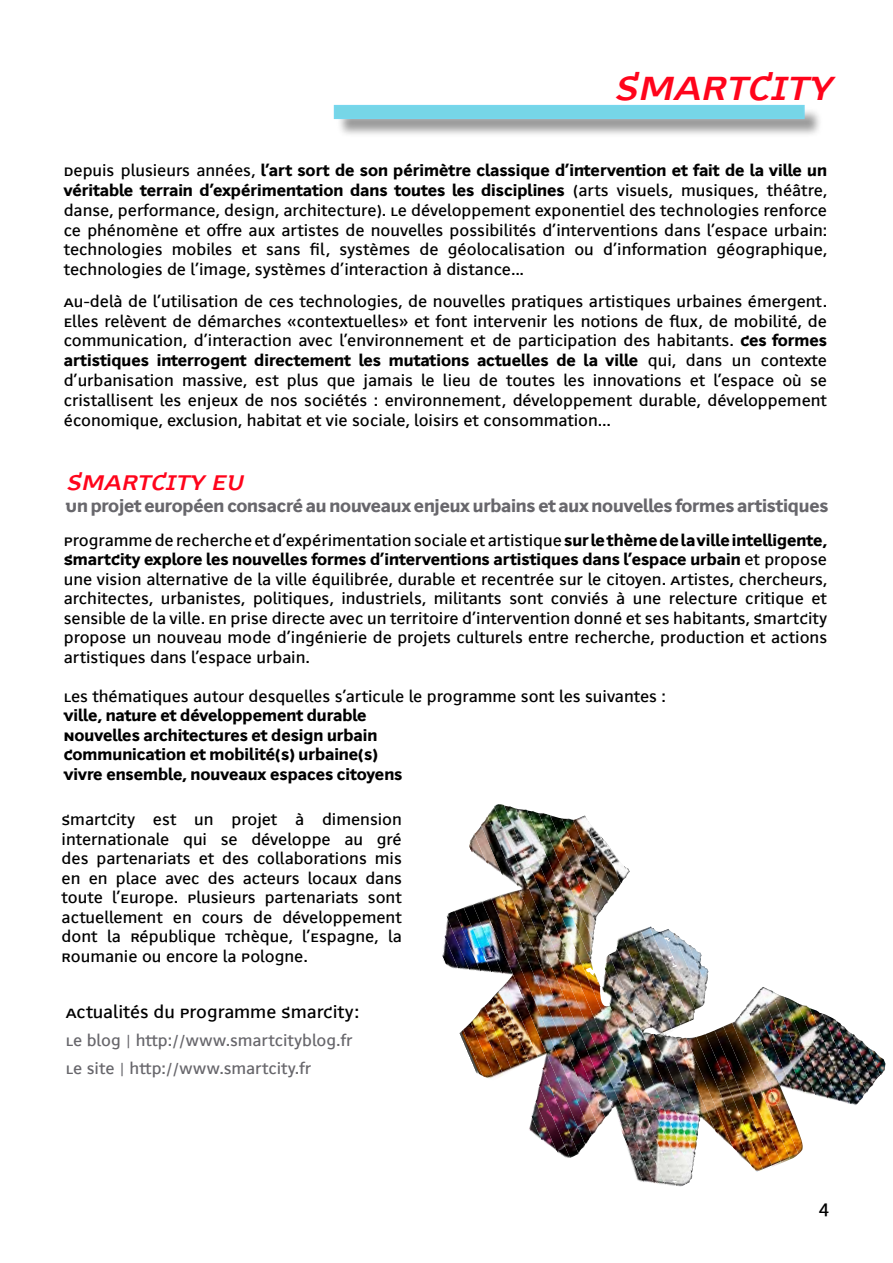
<style>
.page{position:relative;width:893px;height:1263px;background:#fff}
.page>*{position:absolute;margin:0;border:0;box-sizing:border-box;transform-origin:0 0}
.t1{font:italic 500 45px "Amb Newut Classic";color:#ff041b}
.t2{font:italic 500 28.5px "Amb Newut Classic";color:#ff041b}
.t3{font:800 18px "Amb Newut Classic";letter-spacing:-.01em;color:#68676c}
.t4{font:500 18px "Amb Newut Classic";color:#000}
.t5{font:500 16.5px/19.5px "Amb Newut Classic";color:#000;text-align:justify}
.t6{font:800 16.5px/19.5px "Amb Newut Classic";color:#000}
.t7{font:500 16.5px/28.3px "Amb Newut Classic";color:#68676c}
.s1{font-weight:800}
</style>
<div class="page">
<div style="left:336px;top:107px;width:487px;height:31px;background:#000;opacity:.75"></div>
<div style="left:334px;top:105px;width:471px;height:14px;background:#76d6e7"></div>
<img style="left:880px;top:1057px;width:5px;height:18px">
<img style="left:873px;top:1050px;width:7px;height:34px">
<img style="left:866px;top:1045px;width:7px;height:48px">
<img style="left:860px;top:1040px;width:6px;height:61px">
<img style="left:850px;top:1032px;width:10px;height:73px">
<img style="left:838px;top:1022px;width:12px;height:82px">
<img style="left:827px;top:1015px;width:11px;height:86px">
<img style="left:815px;top:1010px;width:12px;height:88px">
<img style="left:804px;top:1005px;width:11px;height:90px">
<img style="left:795px;top:1001px;width:9px;height:92px">
<img style="left:790px;top:1007px;width:13px;height:147px">
<img style="left:790px;top:1015px;width:8px;height:144px">
<img style="left:781px;top:995px;width:9px;height:168px">
<img style="left:772px;top:991px;width:9px;height:176px">
<img style="left:763px;top:987px;width:9px;height:182px">
<img style="left:751px;top:987px;width:12px;height:185px">
<img style="left:733px;top:1000px;width:18px;height:165px">
<img style="left:715px;top:1022px;width:18px;height:125px">
<img style="left:700px;top:952px;width:15px;height:179px">
<img style="left:695px;top:949px;width:3px;height:206px">
<img style="left:686px;top:943px;width:6px;height:241px">
<img style="left:676px;top:935px;width:10px;height:252px">
<img style="left:665px;top:929px;width:11px;height:257px">
<img style="left:494px;top:804px;width:171px;height:380px">
<img style="left:488px;top:807px;width:166px;height:376px">
<img style="left:481px;top:816px;width:162px;height:366px">
<img style="left:474px;top:825px;width:131px;height:301px">
<img style="left:469px;top:834px;width:129px;height:301px">
<img style="left:482px;top:898px;width:110px;height:247px">
<img style="left:473px;top:901px;width:112px;height:253px">
<img style="left:465px;top:904px;width:114px;height:254px">
<img style="left:455px;top:907px;width:115px;height:251px">
<img style="left:447px;top:911px;width:110px;height:240px">
<img style="left:445px;top:917px;width:96px;height:223px">
<img style="left:442px;top:937px;width:61px;height:143px">
<img style="left:442px;top:956px;width:53px;height:125px">
<img style="left:459px;top:1030px;width:24px;height:46px">
<h1 class="t1" style="left:613px;top:64px;width:229px">SMARTCITY</h1>
<p class="t5" style="left:64px;top:161px;width:765px">Depuis plusieurs années, <span class="s1">l’art sort de son périmètre classique d’intervention et fait de la ville un véritable terrain d’expérimentation dans toutes les disciplines</span> (arts visuels, musiques, théâtre, danse, performance, design, architecture). Le développement exponentiel des technologies renforce ce phénomène et offre aux artistes de nouvelles possibilités d’interventions dans l’espace urbain: technologies mobiles et sans fil, systèmes de géolocalisation ou d’information géographique, technologies de l’image, systèmes d’interaction à distance...</p>
<p class="t5" style="left:64px;top:292px;width:765px">Au-delà de l’utilisation de ces technologies, de nouvelles pratiques artistiques urbaines émergent.<br>Elles relèvent de démarches «contextuelles» et font intervenir les notions de flux, de mobilité, de communication, d’interaction avec l’environnement et de participation des habitants. <span class="s1">Ces formes artistiques interrogent directement les mutations actuelles de la ville</span> qui, dans un contexte d’urbanisation massive, est plus que jamais le lieu de toutes les innovations et l’espace où se cristallisent les enjeux de nos sociétés : environnement, développement durable, développement économique, exclusion, habitat et vie sociale, loisirs et consommation...</p>
<h2 class="t2" style="left:66px;top:467px;width:185px">SMARTCITY EU</h2>
<p class="t3" style="left:66px;top:497px;width:764px">Un projet européen consacré au nouveaux enjeux urbains et aux nouvelles formes artistiques</p>
<p class="t5" style="left:64px;top:531px;width:765px">Programme de recherche et d’expérimentation sociale et artistique <span class="s1">sur le thème de la ville intelligente, SmartCity explore les nouvelles formes d’interventions artistiques dans l’espace urbain</span> et propose une vision alternative de la ville équilibrée, durable et recentrée sur le citoyen. Artistes, chercheurs, architectes, urbanistes, politiques, industriels, militants sont conviés à une relecture critique et sensible de la ville. En prise directe avec un territoire d’intervention donné et ses habitants, SmartCity propose un nouveau mode d’ingénierie de projets culturels entre recherche, production et actions artistiques dans l’espace urbain.</p>
<p class="t5" style="left:64px;top:687px;width:603px">Les thématiques autour desquelles s’articule le programme sont les suivantes :</p>
<p class="t6" style="left:64px;top:707px;width:340px">Ville, nature et développement durable Nouvelles architectures et design urbain Communication et mobilité(s) urbaine(s)<br>Vivre ensemble, nouveaux espaces citoyens</p>
<p class="t5" style="left:62px;top:810px;width:342px">SmartCity est un projet à dimension internationale qui se développe au gré des partenariats et des collaborations mis en en place avec des acteurs locaux dans toute l’Europe. Plusieurs partenariats sont actuellement en cours de développement dont la République Tchèque, l’Espagne, la Roumanie ou encore la Pologne.</p>
<p class="t4" style="left:66px;top:1003px;width:295px">Actualités du Programme SmarCity:</p>
<p class="t7" style="left:66px;top:1027px;width:288px">Le blog | http://www.smartcityblog.fr<br>Le site | http://www.smartcity.fr</p>
<p class="t4" style="left:819px;top:1199px;width:12px">4</p>
</div>
